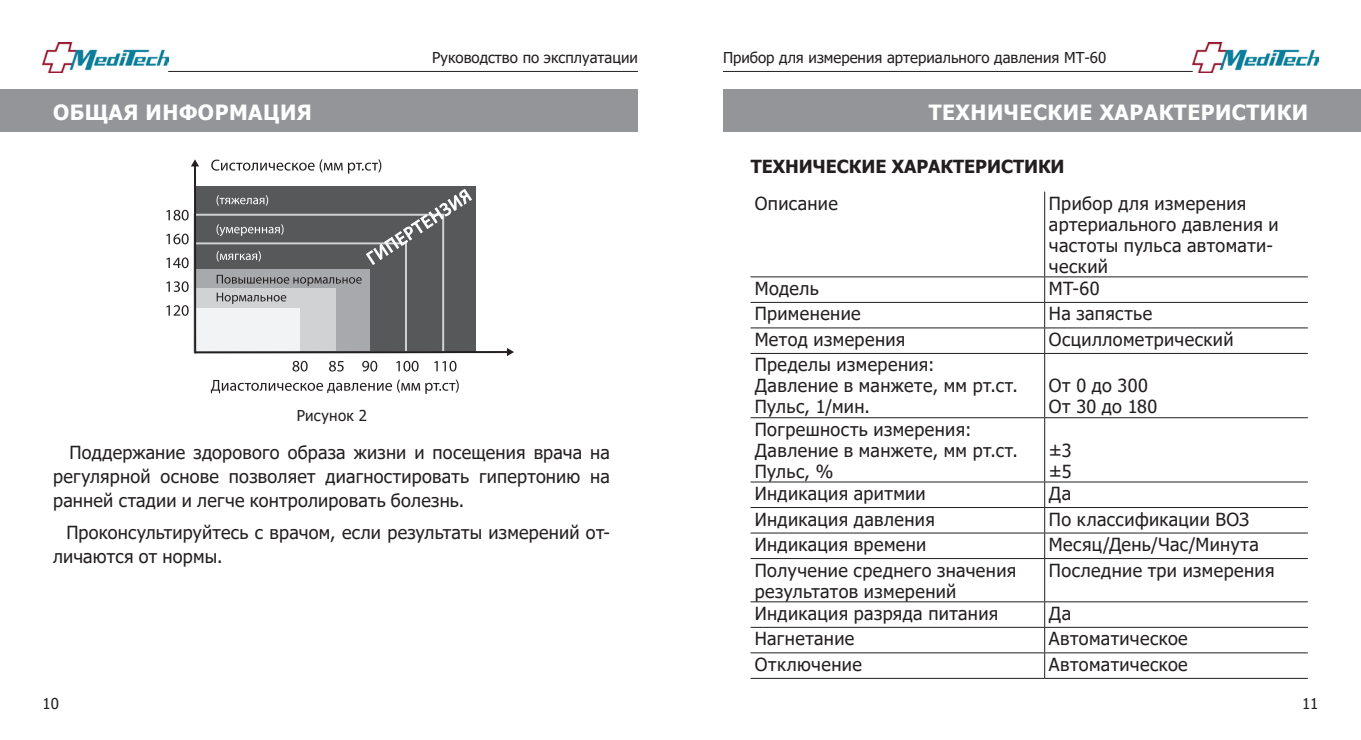
<style>
.page{position:relative;width:1361px;height:740px;background:#fff}
.page>*{position:absolute;margin:0;border:0;box-sizing:border-box;transform-origin:0 0}
.t1{font:700 21px "Tahoma";letter-spacing:.025em;color:#fff}
.t2{font:18px/21px "Tahoma";letter-spacing:.02em;color:#231f20}
.t3{font:700 18px "Tahoma";color:#231f20}
.t4{font:15px "Tahoma";color:#231f20}
.t5{font:15px "Tahoma";letter-spacing:.02em;color:#231f20}
</style>
<div class="page">
<div style="left:723px;top:89px;width:638px;height:43px;background:#939598"></div>
<img style="left:1192px;top:43px;width:126px;height:30px">
<hr style="left:723px;top:71px;width:469px;height:1px;background:#231f20">
<div style="left:0;top:89px;width:638px;height:43px;background:#939598"></div>
<img style="left:43px;top:43px;width:125px;height:30px">
<hr style="left:168px;top:71px;width:470px;height:1px;background:#231f20">
<div style="left:195px;top:186px;width:281px;height:165px;background:#57585a"></div>
<div style="left:193px;top:214px;width:251px;height:139px;background:#57585a;border:2px solid #d1d2d4"></div>
<div style="left:193px;top:242px;width:214px;height:111px;background:#57585a;border:2px solid #d1d2d4"></div>
<div style="left:195px;top:269px;width:175px;height:82px;background:#a8a9ad"></div>
<div style="left:195px;top:289px;width:141px;height:62px;background:#d1d2d4"></div>
<div style="left:195px;top:308px;width:104px;height:43px;background:#f2f3f4"></div>
<hr style="left:195px;top:351px;width:313px;height:2px;background:#231f20">
<svg style="left:507px;top:348px;width:7px;height:8px"></svg>
<hr style="left:194px;top:165px;width:2px;height:188px;background:#231f20">
<svg style="left:191px;top:159px;width:8px;height:7px"></svg>
<svg style="left:301px;top:361px;width:7px;height:10px"></svg>
<svg style="left:292px;top:361px;width:14px;height:10px"></svg>
<svg style="left:329px;top:361px;width:15px;height:10px"></svg>
<svg style="left:362px;top:361px;width:14px;height:10px"></svg>
<svg style="left:396px;top:361px;width:21px;height:10px"></svg>
<svg style="left:434px;top:361px;width:21px;height:10px"></svg>
<svg style="left:182px;top:210px;width:7px;height:10px"></svg>
<svg style="left:166px;top:210px;width:21px;height:10px"></svg>
<svg style="left:182px;top:234px;width:7px;height:10px"></svg>
<svg style="left:166px;top:234px;width:21px;height:10px"></svg>
<svg style="left:182px;top:257px;width:7px;height:11px"></svg>
<svg style="left:166px;top:258px;width:21px;height:10px"></svg>
<svg style="left:182px;top:281px;width:7px;height:11px"></svg>
<svg style="left:166px;top:281px;width:21px;height:11px"></svg>
<svg style="left:182px;top:305px;width:7px;height:11px"></svg>
<svg style="left:166px;top:305px;width:21px;height:11px"></svg>
<svg style="left:211px;top:380px;width:248px;height:14px"></svg>
<svg style="left:211px;top:159px;width:261px;height:145px"></svg>
<hr style="left:1044px;top:192px;width:1px;height:84px;background:#231f20">
<hr style="left:750px;top:276px;width:294px;height:1px;background:#231f20">
<hr style="left:1044px;top:276px;width:263px;height:1px;background:#231f20">
<hr style="left:750px;top:302px;width:294px;height:1px;background:#231f20">
<hr style="left:1044px;top:302px;width:263px;height:1px;background:#231f20">
<hr style="left:750px;top:327px;width:294px;height:1px;background:#231f20">
<hr style="left:1044px;top:327px;width:263px;height:1px;background:#231f20">
<svg style="left:1044px;top:277px;width:1px;height:76px"></svg>
<hr style="left:750px;top:353px;width:294px;height:1px;background:#231f20">
<hr style="left:1044px;top:353px;width:263px;height:1px;background:#231f20">
<hr style="left:1044px;top:354px;width:1px;height:63px;background:#231f20">
<hr style="left:750px;top:417px;width:294px;height:1px;background:#231f20">
<hr style="left:1044px;top:417px;width:263px;height:1px;background:#231f20">
<hr style="left:1044px;top:418px;width:1px;height:64px;background:#231f20">
<hr style="left:750px;top:481px;width:294px;height:1px;background:#231f20">
<hr style="left:1044px;top:481px;width:263px;height:1px;background:#231f20">
<hr style="left:750px;top:507px;width:294px;height:1px;background:#231f20">
<hr style="left:1044px;top:507px;width:263px;height:1px;background:#231f20">
<hr style="left:750px;top:532px;width:294px;height:1px;background:#231f20">
<hr style="left:1044px;top:532px;width:263px;height:1px;background:#231f20">
<svg style="left:1044px;top:482px;width:1px;height:76px"></svg>
<hr style="left:750px;top:558px;width:294px;height:1px;background:#231f20">
<hr style="left:1044px;top:558px;width:263px;height:1px;background:#231f20">
<hr style="left:1044px;top:559px;width:1px;height:42px;background:#231f20">
<hr style="left:750px;top:601px;width:294px;height:1px;background:#231f20">
<hr style="left:1044px;top:601px;width:263px;height:1px;background:#231f20">
<hr style="left:750px;top:627px;width:294px;height:1px;background:#231f20">
<hr style="left:1044px;top:627px;width:263px;height:1px;background:#231f20">
<hr style="left:750px;top:652px;width:294px;height:1px;background:#231f20">
<hr style="left:1044px;top:652px;width:263px;height:1px;background:#231f20">
<svg style="left:1044px;top:602px;width:1px;height:76px"></svg>
<hr style="left:750px;top:678px;width:294px;height:1px;background:#231f20">
<hr style="left:1044px;top:678px;width:263px;height:1px;background:#231f20">
<p class="t1" style="left:53px;top:98px;width:260px">ОБЩАЯ ИНФОРМАЦИЯ</p>
<p class="t4" style="left:432px;top:47px;width:207px">Руководство по эксплуатации</p>
<p class="t4" style="left:723px;top:47px;width:385px">Прибор для измерения артериального давления МТ-60</p>
<p class="t1" style="left:929px;top:98px;width:381px">ТЕХНИЧЕСКИЕ ХАРАКТЕРИСТИКИ</p>
<p class="t3" style="left:750px;top:154px;width:315px">ТЕХНИЧЕСКИЕ ХАРАКТЕРИСТИКИ</p>
<p class="t5" style="left:297px;top:405px;width:72px">Рисунок 2</p>
<p class="t2" style="left:53px;top:441px;width:558px;line-height:24px;text-align:justify;text-indent:16px">Поддержание здорового образа жизни и посещения врача на регулярной основе позволяет диагностировать гипертонию на ранней стадии и легче контролировать болезнь.</p>
<p class="t2" style="left:53px;top:521px;width:558px;line-height:24px;text-indent:13px">Проконсультируйтесь с врачом, если результаты измерений от&shy;личаются от нормы.</p>
<p class="t4" style="left:43px;top:693px;width:18px">10</p>
<p class="t2" style="left:755px;top:194px;width:85px">Описание</p>
<p class="t2" style="left:1049px;top:194px;width:231px">Прибор для измерения артериального давления и частоты пульса автомати&shy;ческий</p>
<p class="t2" style="left:755px;top:279px;width:66px">Модель</p>
<p class="t2" style="left:1049px;top:279px;width:52px">МТ-60</p>
<p class="t2" style="left:755px;top:304px;width:107px">Применение</p>
<p class="t2" style="left:1049px;top:304px;width:105px">На запястье</p>
<p class="t2" style="left:755px;top:330px;width:152px">Метод измерения</p>
<p class="t2" style="left:1049px;top:330px;width:186px">Осциллометрический</p>
<p class="t2" style="left:755px;top:355px;width:181px">Пределы измерения:</p>
<p class="t2" style="left:755px;top:376px;width:264px">Давление в манжете, мм рт.ст.</p>
<p class="t2" style="left:755px;top:397px;width:117px">Пульс, 1/мин.</p>
<p class="t2" style="left:1049px;top:376px;width:100px">От 0 до 300</p>
<p class="t2" style="left:1049px;top:397px;width:110px">От 30 до 180</p>
<p class="t2" style="left:755px;top:420px;width:218px">Погрешность измерения:</p>
<p class="t2" style="left:755px;top:441px;width:264px">Давление в манжете, мм рт.ст.</p>
<p class="t2" style="left:755px;top:462px;width:80px">Пульс, %</p>
<p class="t2" style="left:1049px;top:441px;width:24px">±3</p>
<p class="t2" style="left:1049px;top:462px;width:24px">±5</p>
<p class="t2" style="left:755px;top:484px;width:172px">Индикация аритмии</p>
<p class="t2" style="left:1049px;top:484px;width:24px">Да</p>
<p class="t2" style="left:755px;top:509px;width:182px">Индикация давления</p>
<p class="t2" style="left:1049px;top:509px;width:202px">По классификации ВОЗ</p>
<p class="t2" style="left:755px;top:535px;width:173px">Индикация времени</p>
<p class="t2" style="left:1049px;top:535px;width:211px">Месяц/День/Час/Минута</p>
<p class="t2" style="left:755px;top:560px;width:263px">Получение среднего значения результатов измерений</p>
<p class="t2" style="left:1049px;top:560px;width:227px">Последние три измерения</p>
<p class="t2" style="left:755px;top:604px;width:245px">Индикация разряда питания</p>
<p class="t2" style="left:1049px;top:604px;width:24px">Да</p>
<p class="t2" style="left:755px;top:629px;width:101px">Нагнетание</p>
<p class="t2" style="left:1049px;top:629px;width:140px">Автоматическое</p>
<p class="t2" style="left:755px;top:655px;width:109px">Отключение</p>
<p class="t2" style="left:1049px;top:655px;width:140px">Автоматическое</p>
<p class="t4" style="left:1302px;top:693px;width:18px">11</p>
</div>
